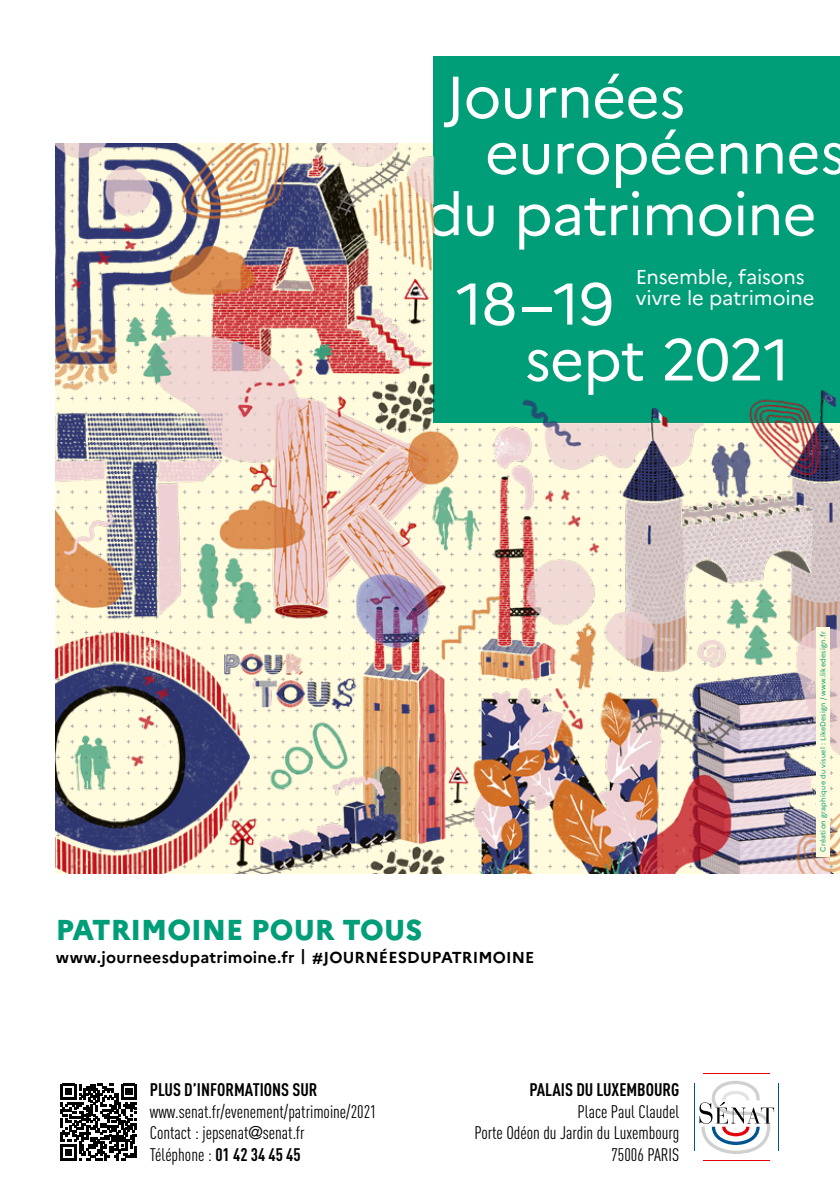
<style>
.page{position:relative;width:840px;height:1191px;background:#fff}
.page>*{position:absolute;margin:0;border:0;box-sizing:border-box;transform-origin:0 0}
.t1{font:58.6px/55.8px "Marianne";letter-spacing:-.02em;color:#fff}
.t2{font:800 28.8px "Marianne";color:#009e78}
.t3{font:20px/21.4px "Marianne";letter-spacing:-.01em;color:#fff}
.t4{font:condensed 18px/21.6px "DIN Pro";color:#000}
.t5{font:700 condensed 18px "DIN Pro";color:#000}
.t6{font:700 15.8px "Marianne";letter-spacing:.015em;color:#000}
.t7{font:7.2px "Marianne";letter-spacing:.03em;color:#009e78}
.s1{font-family:"Helvetica Neue"}
.s2{font-weight:700}
</style>
<div class="page">
<div style="left:433px;top:57px;width:406px;height:366px;background:#009e78"></div>
<img style="left:56px;top:143px;width:783px;height:730px">
<div style="left:815px;top:627px;width:14px;height:229px;background:#fffbdc"></div>
<svg style="left:699px;top:1081px;width:71px;height:73px"></svg>
<svg style="left:721px;top:1107px;width:28px;height:29px"></svg>
<svg style="left:746px;top:1107px;width:27px;height:16px"></svg>
<hr style="left:703px;top:1072px;width:66px;height:1px;background:#e3000b">
<hr style="left:778px;top:1083px;width:1px;height:67px;background:#005590">
<hr style="left:703px;top:1159px;width:66px;height:1px;background:#e3000b">
<hr style="left:693px;top:1083px;width:1px;height:67px;background:#005590">
<svg style="left:60px;top:1083px;width:26px;height:77px"></svg>
<svg style="left:86px;top:1083px;width:28px;height:77px"></svg>
<svg style="left:114px;top:1083px;width:23px;height:77px"></svg>
<h1 class="t1" style="left:484px;top:69px;width:363px;text-indent:-39px">Journées européennes</h1>
<h1 class="t1" style="left:456px;top:169px;width:362px;line-height:89.4px;text-indent:-31px">du patrimoine<br>18–19</h1>
<h1 class="t1" style="left:524px;top:331px;width:267px">sept 2021</h1>
<p class="t3" style="left:635px;top:266px;width:180px">Ensemble, faisons vivre le patrimoine</p>
<h2 class="t2" style="left:56px;top:912px;width:367px">PATRIMOINE POUR TOUS</h2>
<p class="t6" style="left:56px;top:947px;width:479px">www.journeesdupatrimoine.fr | #JOURNÉESDUPATRIMOINE</p>
<p class="t5" style="left:150px;top:1076px;width:169px">PLUS D’INFORMATIONS SUR</p>
<p class="t4" style="left:150px;top:1099px;width:228px">www.senat.fr/evenement/patrimoine/2021<br>Contact : jepsenat<span class="s1">@</span>senat.fr<br>Téléphone : <span class="s2">01 42 34 45 45</span></p>
<p class="t5" style="left:529px;top:1076px;width:151px">PALAIS DU LUXEMBOURG</p>
<p class="t4" style="left:474px;top:1099px;width:206px;text-align:right">Place Paul Claudel<br>Porte Odéon du Jardin du Luxembourg<br>75006 PARIS</p>
<p class="t7" style="left:818px;top:852px;width:222px;rotate:-90deg">Création graphique du visuel : LikeDesign / www.likedesign.fr</p>
</div>
